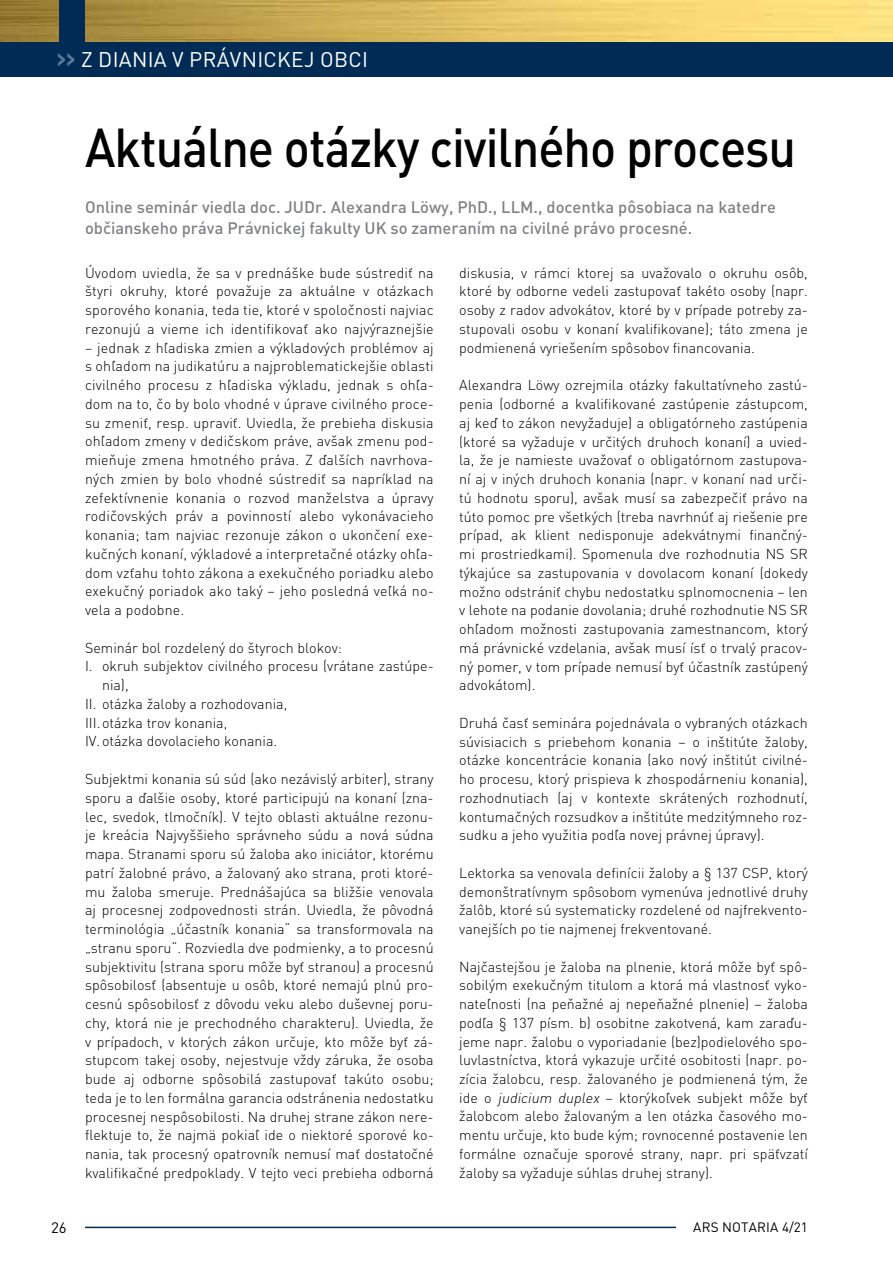
<style>
.page{position:relative;width:893px;height:1263px;background:#fff}
.page>*{position:absolute;margin:0;border:0;box-sizing:border-box;transform-origin:0 0}
.t1{font:500 54px "DINCE";letter-spacing:-.02em;color:#000;scale:.9 1}
.t2{font:21px "DINCE";letter-spacing:.015em;color:#fff}
.t3{font:500 16.5px/21px "DINCE";color:#808285}
.t4{font:15px "DINCE";color:#000}
.t5{font:300 14.25px/18.8px "DINCE";color:#000;text-align:justify}
.t6{font:13.5px "DINCE";letter-spacing:.015em;color:#000}
.s1{font-family:"Interstate OT";font-weight:700;color:#5a799d}
.s2{font-style:italic}
</style>
<div class="page">
<hr style="left:85px;top:1226px;width:595px;height:2px;background:#002b55">
<img style="left:0;top:0;width:893px;height:43px">
<div style="left:0;top:43px;width:893px;height:34px;background:#002b55"></div>
<div style="left:677px;top:1222px;width:131px;height:16px;background:#fff"></div>
<div style="left:60px;top:0;width:25px;height:43px;background:#002b55"></div>
<h2 class="t2" style="left:57px;top:47px;width:140px"><span class="s1">&gt;&gt;</span> Z D IANIA V PRÁ</h2>
<h2 class="t2" style="left:230px;top:47px;width:140px">VNICKEJ OBCI</h2>
<h1 class="t1" style="left:85px;top:113px;width:792px">Aktuálne otázky civilného procesu</h1>
<p class="t3" style="left:85px;top:196px;width:692px">Online seminár viedla doc. JUDr. Alexandra Löwy, PhD., LLM., docentka pôsobiaca na katedre občianskeho práva Právnickej fakulty UK so zameraním na civilné právo procesné.</p>
<p class="t5" style="left:85px;top:263px;width:350px">Úvodom uviedla, že sa v prednáške bude sústrediť na štyri okruhy, ktoré považuje za aktuálne v otázkach sporového konania, teda tie, ktoré v spoločnosti najviac rezonujú a vieme ich identifikovať ako najvýraznejšie</p>
<p class="t5" style="left:85px;top:338px;width:350px">– jednak z hľadiska zmien a výkladových problémov aj s ohľadom na judikatúru a najproblematickejšie oblasti civilného procesu z hľadiska výkladu, jednak s ohľa&shy;dom na to, čo by bolo vhodné v úprave civilného proce&shy;su zmeniť, resp. upraviť. Uviedla, že prebieha diskusia ohľadom zmeny v dedičskom práve, avšak zmenu pod&shy;mieňuje zmena hmotného práva. Z ďalších navrhova&shy;ných zmien by bolo vhodné sústrediť sa napríklad na zefektívnenie konania o rozvod manželstva a úpravy rodičovských práv a povinností alebo vykonávacieho konania; tam najviac rezonuje zákon o ukončení exe&shy;kučných konaní, výkladové a interpretačné otázky ohľa&shy;dom vzťahu tohto zákona a exekučného poriadku alebo exekučný poriadok ako taký – jeho posledná veľká no&shy;vela a podobne.</p>
<p class="t5" style="left:85px;top:638px;width:258px">Seminár bol rozdelený do štyroch blokov:</p>
<p class="t5" style="left:85px;top:657px;width:350px">I . okruh subjektov civilného procesu (vrátane zastúpe-</p>
<p class="t5" style="left:102px;top:675px;width:28px">nia),</p>
<p class="t5" style="left:85px;top:694px;width:204px">II . otázka žaloby a rozhodovania,</p>
<p class="t5" style="left:85px;top:713px;width:144px">III .otázka trov konania,</p>
<p class="t5" style="left:85px;top:732px;width:194px">IV.otázka dovolacieho konania.</p>
<p class="t5" style="left:85px;top:769px;width:350px">Subjektmi konania sú súd (ako nezávislý arbiter), strany sporu a ďalšie osoby, ktoré participujú na konaní (zna&shy;lec, svedok, tlmočník). V tejto oblasti aktuálne rezonu&shy;je kreácia Najvyššieho správneho súdu a nová súdna mapa. Stranami sporu sú žaloba ako iniciátor, ktorému patrí žalobné právo, a žalovaný ako strana, proti ktoré&shy;mu žaloba smeruje. Prednášajúca sa bližšie venovala aj procesnej zodpovednosti strán. Uviedla, že pôvodná terminológia „účastník konania“ sa transformovala na „stranu sporu“. Rozviedla dve podmienky, a to procesnú subjektivitu (strana sporu môže byť stranou) a procesnú spôsobilosť (absentuje u osôb, ktoré nemajú plnú pro&shy;cesnú spôsobilosť z dôvodu veku alebo duševnej poru&shy;chy, ktorá nie je prechodného charakteru). Uviedla, že v prípadoch, v ktorých zákon určuje, kto môže byť zá&shy;stupcom takej osoby, nejestvuje vždy záruka, že osoba bude aj odborne spôsobilá zastupovať takúto osobu; teda je to len formálna garancia odstránenia nedostatku procesnej nespôsobilosti. Na druhej strane zákon nere&shy;flektuje to, že najmä pokiaľ ide o niektoré sporové ko&shy;nania, tak procesný opatrovník nemusí mať dostatočné kvalifikačné predpoklady. V tejto veci prebieha odborná</p>
<p class="t5" style="left:459px;top:263px;width:350px">diskusia, v rámci ktorej sa uvažovalo o okruhu osôb, ktoré by odborne vedeli zastupovať takéto osoby (napr. osoby z radov advokátov, ktoré by v prípade potreby za&shy;stupovali osobu v konaní kvalifikovane); táto zmena je podmienená vyriešením spôsobov financovania.</p>
<p class="t5" style="left:459px;top:376px;width:350px;text-align:left">Alexandra Löwy ozrejmila otázky fakultatívneho zastú&shy;penia (odborné a kvalifikované zastúpenie zástupcom, aj keď to zákon nevyžaduje) a obligatórneho zastúpenia (ktoré sa vyžaduje v určitých druhoch konaní) a uvied&shy;la, že je namieste uvažovať o obligatórnom zastupova&shy;ní aj v iných druhoch konania (napr. v konaní nad urči&shy;tú hodnotu sporu), avšak musí sa zabezpečiť právo na túto pomoc pre všetkých (treba navrhnúť aj riešenie pre prípad, ak klient nedisponuje adekvátnymi finančný&shy;mi prostriedkami). Spomenula dve rozhodnutia NS SR týkajúce sa zastupovania v dovolacom konaní (dokedy možno odstrániť chybu nedostatku splnomocnenia – len v lehote na podanie dovolania; druhé rozhodnutie NS SR ohľadom možnosti zastupovania zamestnancom, ktorý má právnické vzdelania, avšak musí ísť o trvalý pracov&shy;ný pomer, v tom prípade nemusí byť účastník zastúpený advokátom).</p>
<p class="t5" style="left:459px;top:713px;width:350px">D ruhá časť seminára pojednávala o vybraných otázkach súvisiacich s priebehom konania – o inštitúte žaloby, otázke koncentrácie konania (ako nový inštitút civilné&shy;ho procesu, ktorý prispieva k zhospodárneniu konania), rozhodnutiach (aj v kontexte skrátených rozhodnutí, kontumačných rozsudkov a inštitúte medzitýmneho roz&shy;sudku a jeho využitia podľa novej právnej úpravy).</p>
<p class="t5" style="left:459px;top:863px;width:293px">Lektorka sa venovala definícii žaloby a § 137 CSP</p>
<p class="t5" style="left:459px;top:863px;width:350px;text-indent:309px">, ktorý demonštratívnym spôsobom vymenúva jednotlivé druhy žalôb, ktoré sú systematicky rozdelené od najfrekvento&shy;vanejších po tie najmenej frekventované.</p>
<p class="t5" style="left:459px;top:957px;width:350px">Najčastejšou je žaloba na plnenie, ktorá môže byť spô&shy;sobilým exekučným titulom a ktorá má vlastnosť vyko&shy;nateľnosti (na peňažné aj nepeňažné plnenie) – žaloba podľa § 137 písm. b) osobitne zakotvená, kam zaraďu&shy;jeme napr. žalobu o vyporiadanie (bez)podielového spo&shy;luvlastníctva, ktorá vykazuje určité osobitosti (napr. po&shy;zícia žalobcu, resp. žalovaného je podmienená tým, že ide o <span class="s2">judicium duplex</span> – ktorýkoľvek subjekt môže byť žalobcom alebo žalovaným a len otázka časového mo&shy;mentu určuje, kto bude kým; rovnocenné postavenie len formálne označuje sporové strany, napr. pri späťvzatí žaloby sa vyžaduje súhlas druhej strany).</p>
<p class="t4" style="left:51px;top:1218px;width:17px">26</p>
<p class="t6" style="left:693px;top:1218px;width:116px">ARS NOTARIA 4/21</p>
</div>
